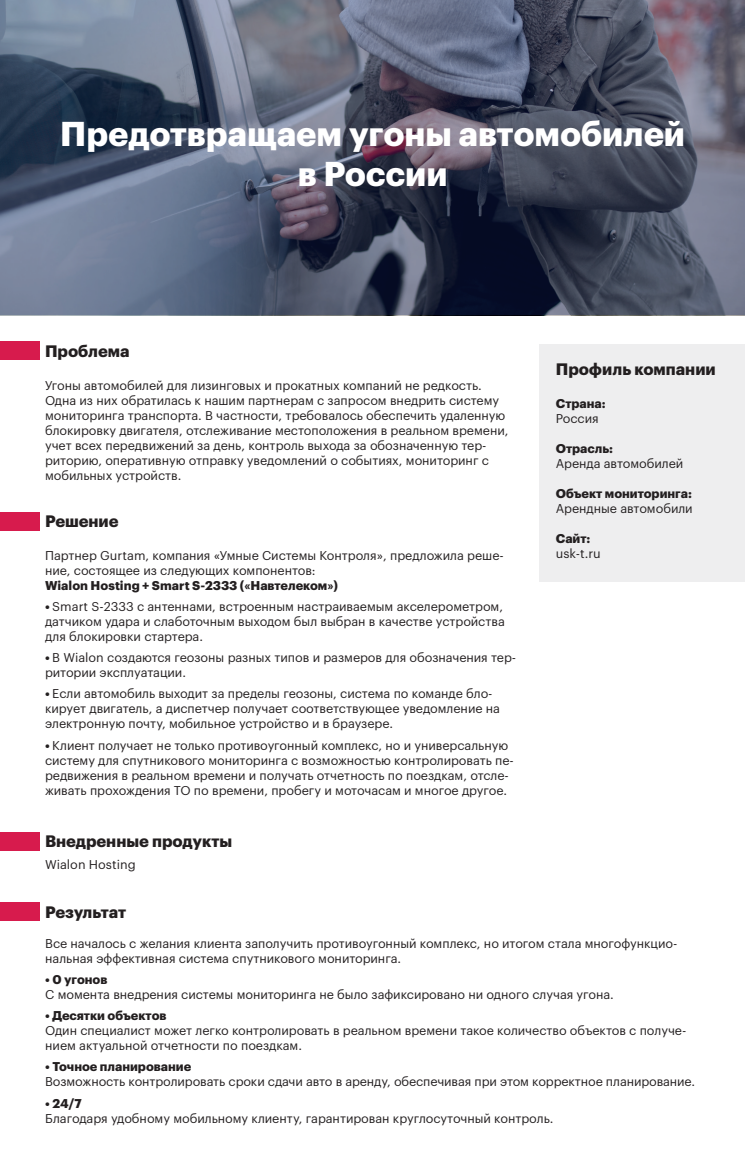
<style>
.page{position:relative;width:745px;height:1170px;background:#fff}
.page>*{position:absolute;margin:0;border:0;box-sizing:border-box;transform-origin:0 0}
.t1{font:700 33.75px/40.5px "Graphik LCG";color:#fff;text-align:center}
.t2{font:700 16.25px "Graphik LCG";color:#231f20}
.t3{font:12.5px/15px "Graphik LCG";color:#231f20}
.t4{font:700 12.5px "Graphik LCG";color:#231f20}
.s1{font-weight:700}
</style>
<div class="page">
<div style="left:0;top:342px;width:39px;height:18px;background:#d71b4d"></div>
<svg style="left:0;top:0;width:744px;height:315px;background:#525a6e"></svg>
<div style="left:539px;top:343px;width:205px;height:238px;background:#eeeeef"></div>
<div style="left:0;top:512px;width:39px;height:18px;background:#d71b4d"></div>
<div style="left:0;top:831px;width:39px;height:19px;background:#d71b4d"></div>
<div style="left:0;top:902px;width:39px;height:18px;background:#d71b4d"></div>
<h1 class="t1" style="left:60px;top:110px;width:626px">Предотвращаем угоны автомобилей в России</h1>
<h2 class="t2" style="left:45px;top:338px;width:86px">Проблема</h2>
<p class="t3" style="left:45px;top:377px;width:464px">Угоны автомобилей для лизинговых и прокатных компаний не редкость.<br>Одна из них обратилась к нашим партнерам с запросом внедрить систему мониторинга транспорта. В частности, требовалось обеспечить удаленную блокировку двигателя, отслеживание местоположения в реальном времени, учет всех передвижений за день, контроль выхода за обозначенную тер&shy;риторию, оперативную отправку уведомлений о событиях, мониторинг с мобильных устройств.</p>
<h2 class="t2" style="left:555px;top:356px;width:161px">Профиль компании</h2>
<p class="t4" style="left:555px;top:393px;width:51px">Страна:</p>
<p class="t3" style="left:555px;top:409px;width:44px">Россия</p>
<p class="t4" style="left:555px;top:438px;width:59px">Отрасль:</p>
<p class="t3" style="left:555px;top:454px;width:129px">Аренда автомобилей</p>
<p class="t4" style="left:555px;top:483px;width:138px">Объект мониторинга:</p>
<p class="t3" style="left:555px;top:499px;width:138px">Арендные автомобили</p>
<p class="t4" style="left:555px;top:528px;width:36px">Сайт:</p>
<p class="t3" style="left:555px;top:544px;width:46px">usk-t.ru</p>
<h2 class="t2" style="left:45px;top:508px;width:75px">Решение</h2>
<p class="t3" style="left:45px;top:546px;width:460px">Партнер Gurtam, компания «Умные Системы Контроля», предложила реше&shy;ние, состоящее из следующих компонентов:</p>
<p class="t4" style="left:45px;top:575px;width:294px">Wialon Hosting + Smart S-2333 («Навтелеком»)</p>
<p class="t3" style="left:45px;top:597px;width:461px"><span class="s1">•</span> Smart S-2333 с антеннами, встроенным настраиваемым акселерометром, датчиком удара и слаботочным выходом был выбран в качестве устройства для блокировки стартера.</p>
<p class="t3" style="left:45px;top:649px;width:472px"><span class="s1">•</span> В Wialon создаются геозоны разных типов и размеров для обозначения тер&shy;ритории эксплуатации.</p>
<p class="t3" style="left:45px;top:685px;width:456px"><span class="s1">•</span> Если автомобиль выходит за пределы геозоны, система по команде бло&shy;кирует двигатель, а диспетчер получает соответствующее уведомление на электронную почту, мобильное устройство и в браузере.</p>
<p class="t3" style="left:45px;top:736px;width:470px"><span class="s1">•</span> Клиент получает не только противоугонный комплекс, но и универсальную систему для спутникового мониторинга с возможностью контролировать пе&shy;редвижения в реальном времени и получать отчетность по поездкам, отсле&shy;живать прохождения ТО по времени, пробегу и моточасам и многое другое.</p>
<h2 class="t2" style="left:45px;top:828px;width:188px">Внедренные продукты</h2>
<p class="t3" style="left:45px;top:855px;width:92px">Wialon Hosting</p>
<h2 class="t2" style="left:45px;top:898px;width:82px">Результат</h2>
<p class="t3" style="left:45px;top:934px;width:633px">Все началось с желания клиента заполучить противоугонный комплекс, но итогом стала многофункцио&shy;нальная эффективная система спутникового мониторинга.</p>
<p class="t4" style="left:45px;top:969px;width:64px">• 0 угонов</p>
<p class="t3" style="left:45px;top:985px;width:570px">С момента внедрения системы мониторинга не было зафиксировано ни одного случая угона.</p>
<p class="t4" style="left:45px;top:1005px;width:123px">• Десятки объектов</p>
<p class="t3" style="left:45px;top:1021px;width:642px">Один специалист может легко контролировать в реальном времени такое количество объектов с получе&shy;нием актуальной отчетности по поездкам.</p>
<p class="t4" style="left:45px;top:1056px;width:147px">• Точное планирование</p>
<p class="t3" style="left:45px;top:1073px;width:651px">Возможность контролировать сроки сдачи авто в аренду, обеспечивая при этом корректное планирование.</p>
<p class="t4" style="left:45px;top:1093px;width:38px">• 24/7</p>
<p class="t3" style="left:45px;top:1109px;width:509px">Благодаря удобному мобильному клиенту, гарантирован круглосуточный контроль.</p>
</div>
